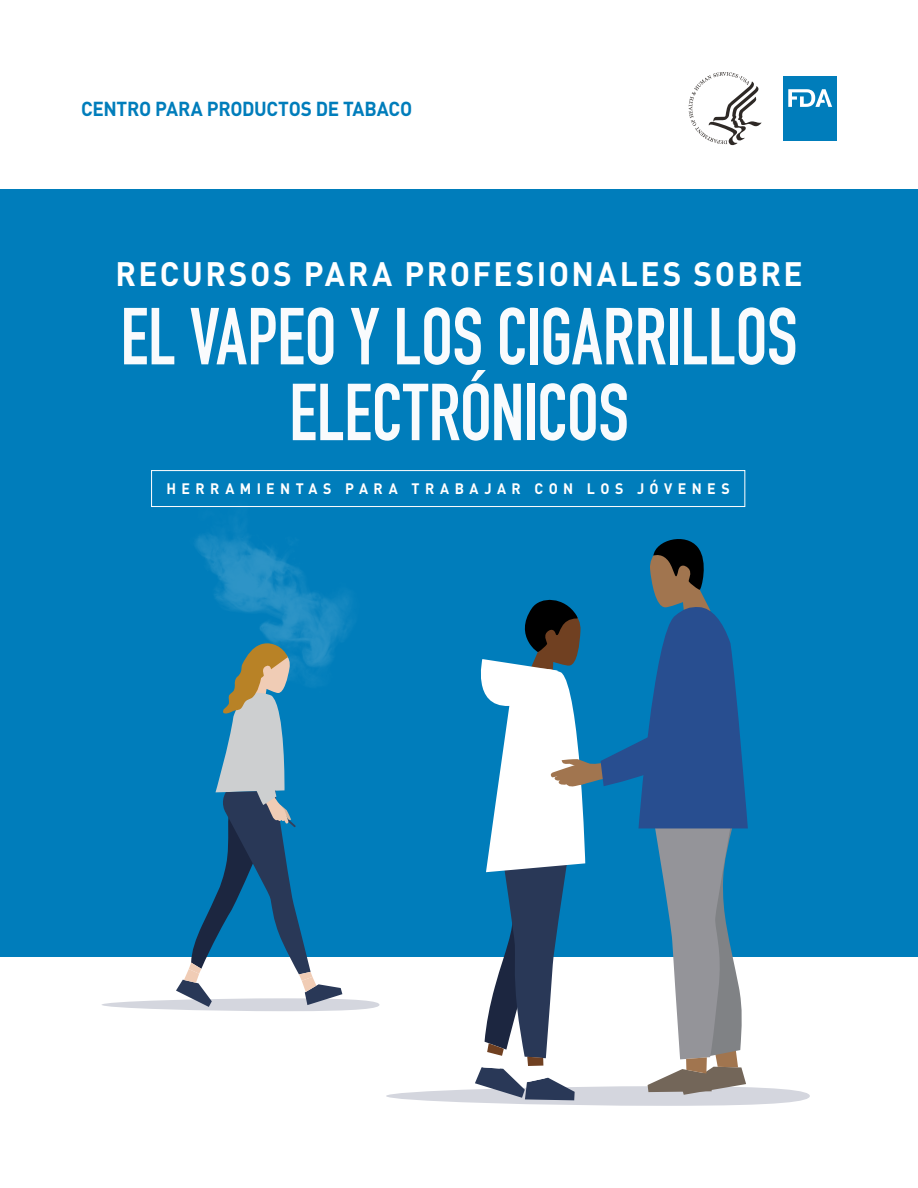
<style>
.page{position:relative;width:918px;height:1188px;background:#fff}
.page>*{position:absolute;margin:0;border:0;box-sizing:border-box;transform-origin:0 0}
.t1{font:700 79.35px/75.8px "DIN Condensed";letter-spacing:-.005em;color:#fff;text-align:center;scale:.94 1}
.t2{font:700 33.45px "DIN Pro";letter-spacing:.08em;color:#fff;scale:.94 1}
.t3{font:700 19.95px "DIN Pro";letter-spacing:-.015em;color:#007dbb;scale:.94 1}
.t4{font:700 15px "DIN Pro";letter-spacing:.38em;color:#fff;scale:.94 1}
</style>
<div class="page">
<div style="left:0;top:189px;width:918px;height:768px;background:#007dbb"></div>
<div style="left:783px;top:77px;width:54px;height:64px;background:#007dbb"></div>
<svg style="left:788px;top:89px;width:44px;height:18px"></svg>
<svg style="left:689px;top:72px;width:73px;height:74px"></svg>
<img style="left:195px;top:507px;width:157px;height:135px">
<svg style="left:102px;top:642px;width:277px;height:369px"></svg>
<div style="left:151px;top:470px;width:594px;height:37px;border:1px solid #fff"></div>
<svg style="left:386px;top:539px;width:424px;height:567px"></svg>
<p class="t3" style="left:81px;top:92px;width:354px">CENTRO PARA PRODUCTOS DE TABACO</p>
<h1 class="t2" style="left:115px;top:246px;width:733px">RECURSOS PARA PROFESIONALES SOBRE</h1>
<h1 class="t1" style="left:120px;top:298px;width:722px">EL VAPEO Y LOS CIGARRILLOS<br>ELECTRÓNICOS</h1>
<h1 class="t4" style="left:167px;top:476px;width:601px">HERRAMIENTAS PARA TRABAJAR CON LOS JÓVENES</h1>
</div>
